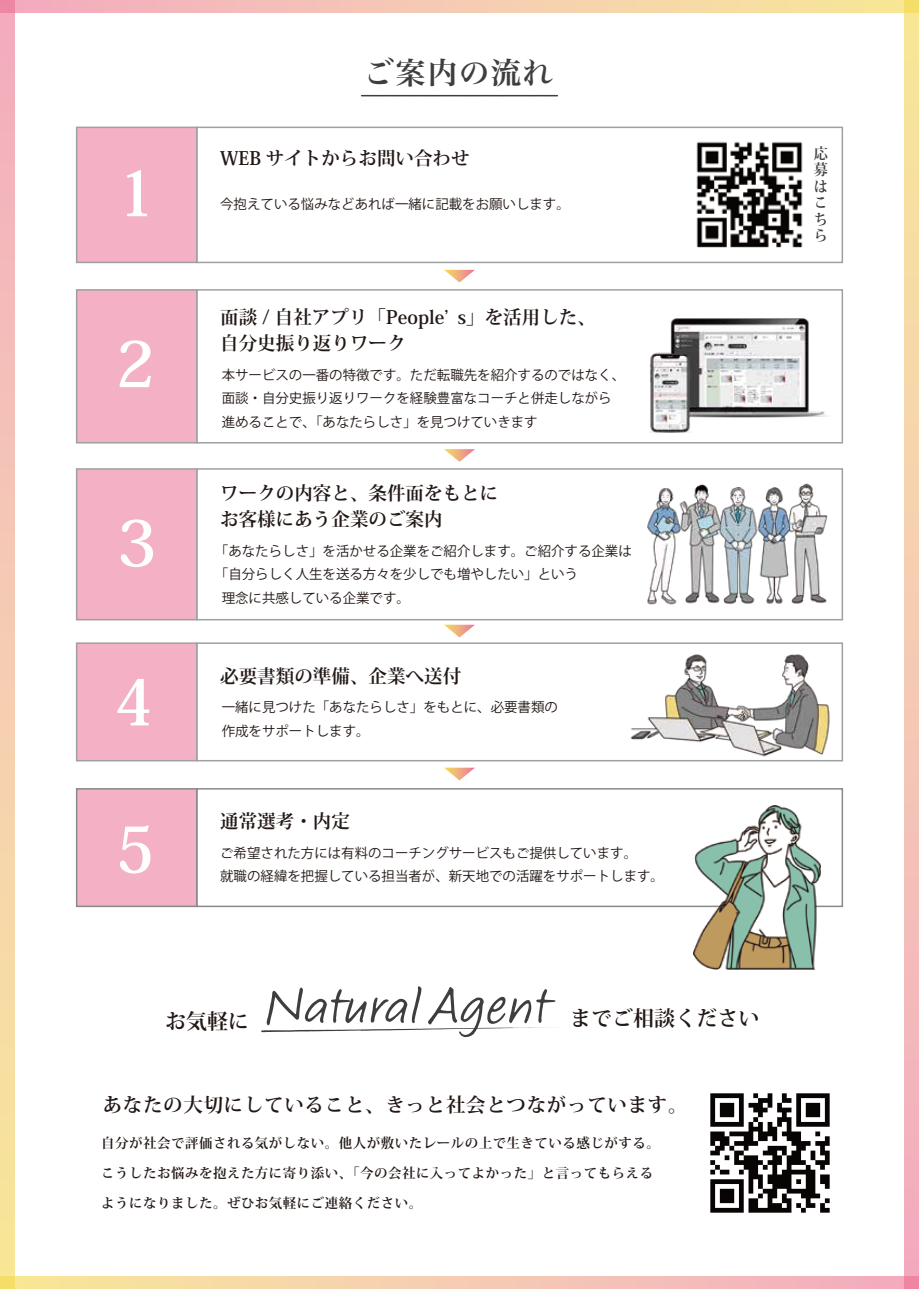
<style>
.page{position:relative;width:919px;height:1289px;background:#fff}
.page>*{position:absolute;margin:0;border:0;box-sizing:border-box;transform-origin:0 0}
.t1{font:700 63px "Koz Min Pro";color:#fff}
.t2{font:30.15px "Hira Min Pro N W6";letter-spacing:.05em;color:#3d3e3e}
.t3{font:700 21px "Koz Min Pro";color:#221815}
.t4{font:700 19.5px "Koz Min Pro";letter-spacing:.035em;color:#221815}
.t5{font:700 18.6px/25.5px "Koz Min Pro";color:#221815}
.t6{font:700 15px/16.5px "Koz Min Pro";color:#3e3a39;text-align:justify;scale:.94 1}
.t7{font:13.5px/23.7px "Koz Go Pr 6 N";color:#221815}
.t8{font:700 13.5px "Koz Min Pro";letter-spacing:.035em;color:#221815}
</style>
<div class="page">
<svg style="left:14px;top:1276px;width:890px;height:12px;background:#f5caaf"></svg>
<svg style="left:904px;top:13px;width:14px;height:1275px;background:#f5c9af"></svg>
<svg style="left:0;top:13px;width:14px;height:1275px;background:#f5cbae"></svg>
<svg style="left:0;top:0;width:918px;height:13px;background:#f5c9ae"></svg>
<svg style="left:361px;top:94px;width:197px;height:3px"></svg>
<div style="left:196px;top:127px;width:647px;height:136px;background:#fff;border:2px solid #9fa0a0"></div>
<div style="left:76px;top:127px;width:121px;height:136px;background:#f4b0c4;border:2px solid #9fa0a0"></div>
<div style="left:196px;top:289px;width:647px;height:154px;background:#fff;border:2px solid #9fa0a0"></div>
<div style="left:76px;top:289px;width:121px;height:154px;background:#f4b0c4;border:2px solid #9fa0a0"></div>
<div style="left:196px;top:468px;width:647px;height:152px;background:#fff;border:2px solid #9fa0a0"></div>
<div style="left:76px;top:468px;width:121px;height:152px;background:#f4b0c4;border:2px solid #9fa0a0"></div>
<div style="left:196px;top:642px;width:647px;height:119px;background:#fff;border:2px solid #9fa0a0"></div>
<div style="left:76px;top:642px;width:121px;height:119px;background:#f4b0c4;border:2px solid #9fa0a0"></div>
<div style="left:196px;top:788px;width:647px;height:119px;background:#fff;border:2px solid #898989"></div>
<div style="left:76px;top:788px;width:121px;height:119px;background:#f4b0c4;border:2px solid #898989"></div>
<img style="left:650px;top:318px;width:177px;height:114px">
<img style="left:647px;top:483px;width:181px;height:122px">
<img style="left:624px;top:642px;width:209px;height:120px">
<svg style="left:444px;top:270px;width:31px;height:12px"></svg>
<svg style="left:444px;top:449px;width:31px;height:13px"></svg>
<svg style="left:444px;top:624px;width:31px;height:13px"></svg>
<svg style="left:444px;top:767px;width:31px;height:13px"></svg>
<svg style="left:261px;top:986px;width:295px;height:51px"></svg>
<img style="left:696px;top:141px;width:107px;height:107px">
<img style="left:710px;top:1093px;width:120px;height:120px">
<img style="left:693px;top:805px;width:127px;height:164px">
<h1 class="t1" style="left:117px;top:147px;width:41px">1</h1>
<h1 class="t1" style="left:116px;top:318px;width:41px">2</h1>
<h1 class="t1" style="left:117px;top:497px;width:41px">3</h1>
<h1 class="t1" style="left:114px;top:656px;width:41px">4</h1>
<h1 class="t1" style="left:116px;top:803px;width:41px">5</h1>
<h2 class="t2" style="left:364px;top:46px;width:191px">ご案内の流れ</h2>
<h3 class="t5" style="left:220px;top:145px;width:251px">WEB サイトからお問い合わせ</h3>
<p class="t7" style="left:220px;top:192px;width:351px">今抱えている悩みなどあれば一緒に記載をお願いします。</p>
<h3 class="t5" style="left:220px;top:304px;width:377px">面談 / 自社アプリ「Peopleʼ s」を活用した、自分史振り返りワーク</h3>
<p class="t7" style="left:222px;top:363px;width:405px">本サービスの一番の特徴です。ただ転職先を紹介するのではなく、面談・自分史振り返りワークを経験豊富なコーチと併走しながら進めることで、「あなたらしさ」を見つけていきます</p>
<h3 class="t5" style="left:220px;top:479px;width:279px">ワークの内容と、条件面をもとにお客様にあう企業のご案内</h3>
<p class="t7" style="left:215px;top:539px;width:418px">「あなたらしさ」を活かせる企業をご紹介します。ご紹介する企業は</p>
<p class="t7" style="left:215px;top:563px;width:364px">「自分らしく人生を送る方々を少しでも増やしたい」という</p>
<p class="t7" style="left:222px;top:586px;width:190px">理念に共感している企業です。</p>
<h3 class="t5" style="left:220px;top:663px;width:242px">必要書類の準備、企業へ送付</h3>
<p class="t7" style="left:222px;top:695px;width:338px">一緒に見つけた「あなたらしさ」をもとに、必要書類の作成をサポートします。</p>
<h3 class="t5" style="left:220px;top:807px;width:131px">通常選考・内定</h3>
<p class="t7" style="left:220px;top:841px;width:445px">ご希望された方には有料のコーチングサービスもご提供しています。<br>就職の経緯を把握している担当者が、新天地での活躍をサポートします。</p>
<h3 class="t3" style="left:165px;top:1006px;width:85px">お気軽に</h3>
<h3 class="t3" style="left:570px;top:1003px;width:190px">までご相談ください</h3>
<h3 class="t4" style="left:103px;top:1090px;width:586px">あなたの大切にしていること、きっと社会とつながっています。</h3>
<p class="t8" style="left:101px;top:1133px;width:560px">自分が社会で評価される気がしない。他人が敷いたレールの上で生きている感じがする。</p>
<p class="t8" style="left:101px;top:1163px;width:553px">こうしたお悩みを抱えた方に寄り添い、「今の会社に入ってよかった」と言ってもらえる</p>
<p class="t8" style="left:101px;top:1193px;width:322px">ようになりました。ぜひお気軽にご連絡ください。</p>
<p class="t6" style="left:813px;top:144px;width:16px">応募はこちら</p>
</div>
